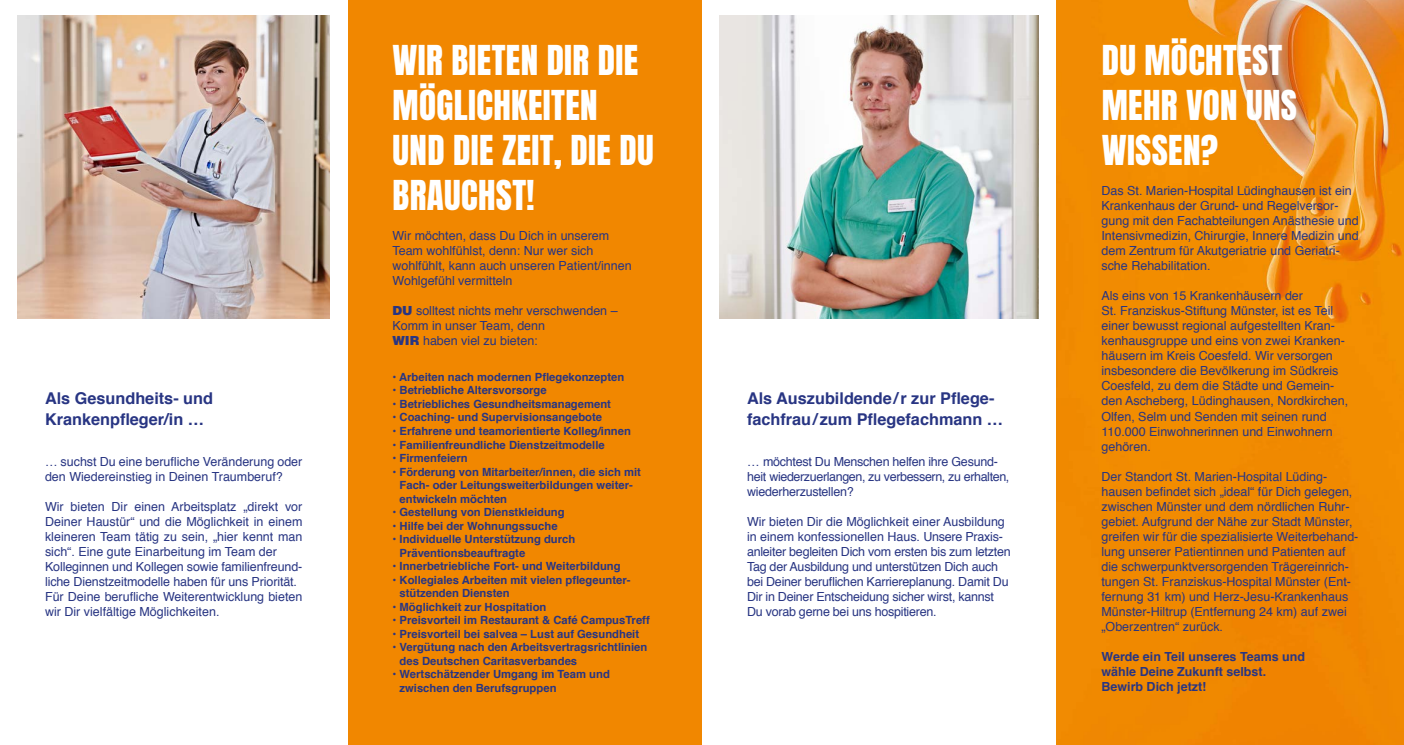
<style>
.page{position:relative;width:1404px;height:745px;background:#fff}
.page>*{position:absolute;margin:0;border:0;box-sizing:border-box;transform-origin:0 0}
.t1{font:35px/45px "Anton";letter-spacing:.01em;color:#fff}
.t2{font:700 16.25px/21.2px "Helvetica";color:#283583}
.t3{font:12.5px/15px "Helvetica";color:#283583}
.t4{font:12.5px/15px "Helvetica";letter-spacing:-.02em;color:#283583}
.t5{font:700 12.5px/15px "Helvetica";color:#283583}
.t6{font:700 11.25px/13.5px "Helvetica";color:#283583}
.s1{font-family:"Helvetica LT Std";font-weight:900}
</style>
<div class="page">
<div style="left:0;top:0;width:1403px;height:744px;background:#f18700"></div>
<div style="left:0;top:0;width:347px;height:744px;background:#fff"></div>
<div style="left:702px;top:0;width:354px;height:744px;background:#fff"></div>
<img style="left:719px;top:16px;width:319px;height:302px">
<img style="left:18px;top:16px;width:312px;height:302px">
<img style="left:1187px;top:0;width:216px;height:375px">
<h2 class="t2" style="left:45px;top:387px;width:169px">Als Gesundheits- und -Krankenpfleger/in …</h2>
<p class="t3" style="left:45px;top:453px;width:259px">… suchst Du eine berufliche Veränderung oder den Wiedereinstieg in Deinen Traumberuf?</p>
<p class="t3" style="left:45px;top:498px;width:259px">Wir bieten Dir einen Arbeitsplatz „direkt vor Deiner Haustür“ und die Möglichkeit in einem kleineren Team tätig zu sein, „hier kennt man sich“. Eine gute Einarbeitung im Team der Kolleginnen und Kollegen sowie familienfreund&shy;liche Dienstzeitmodelle haben für uns Priorität.<br>Für Deine berufliche Weiterentwicklung bieten wir Dir vielfältige Möglichkeiten.</p>
<h1 class="t1" style="left:392px;top:40px;width:262px">WIR BIETEN DIR DIE<br>MÖGLICHKEITEN<br>UND DIE ZEIT, DIE DU<br>BRAUCHST!</h1>
<p class="t3" style="left:392px;top:228px;width:241px">Wir möchten, dass Du Dich in unserem Team wohlfühlst, denn: Nur wer sich wohlfühlt, kann auch unseren Patient/innen Wohlgefühl vermitteln</p>
<p class="t3" style="left:392px;top:303px;width:227px"><span class="s1">DU</span> solltest nichts mehr verschwenden –<br>Komm in unser Team, denn<br><span class="s1">WIR</span> haben viel zu bieten:</p>
<p class="t6" style="left:392px;top:370px;width:233px">• Arbeiten nach modernen Pflegekonzepten</p>
<p class="t6" style="left:392px;top:383px;width:156px">• Betriebliche Altersvorsorge</p>
<p class="t6" style="left:392px;top:397px;width:220px">• Betriebliches Gesundheitsmanagement</p>
<p class="t6" style="left:392px;top:410px;width:211px">• Coaching- und Supervisionsangebote</p>
<p class="t6" style="left:392px;top:424px;width:240px">• Erfahrene und teamorientierte Kolleg/innen</p>
<p class="t6" style="left:392px;top:437px;width:214px">• Familienfreundliche Dienstzeitmodelle</p>
<p class="t6" style="left:392px;top:451px;width:77px">• Firmenfeiern</p>
<p class="t6" style="left:399px;top:464px;width:243px;text-indent:-7px">• Förderung von Mitarbeiter/innen, die sich mit<br>Fach- oder Leitungsweiterbildungen weiter&shy;entwickeln möchten</p>
<p class="t6" style="left:392px;top:505px;width:174px">• Gestellung von Dienstkleidung</p>
<p class="t6" style="left:392px;top:518px;width:167px">• Hilfe bei der Wohnungssuche</p>
<p class="t6" style="left:399px;top:532px;width:177px;text-indent:-7px">• Individuelle Unterstützung durch<br>Präventionsbeauftragte</p>
<p class="t6" style="left:392px;top:559px;width:230px">• Innerbetriebliche Fort- und Weiterbildung</p>
<p class="t6" style="left:399px;top:572px;width:232px;text-indent:-7px">• Kollegiales Arbeiten mit vielen pflegeunter&shy;stützenden Diensten</p>
<p class="t6" style="left:392px;top:599px;width:155px">• Möglichkeit zur Hospitation</p>
<p class="t6" style="left:392px;top:613px;width:259px">• Preisvorteil im Restaurant &amp; Café CampusTreff</p>
<p class="t6" style="left:392px;top:626px;width:248px">• Preisvorteil bei salvea – Lust auf Gesundheit</p>
<p class="t6" style="left:399px;top:640px;width:249px;text-indent:-7px">• Vergütung nach den Arbeitsvertragsrichtlinien des Deutschen Caritasverbandes</p>
<p class="t6" style="left:399px;top:667px;width:212px;text-indent:-7px">• Wertschätzender Umgang im Team und zwischen den Berufsgruppen</p>
<h2 class="t2" style="left:747px;top:387px;width:257px">Als Auszubildende/r zur Pflege&shy;fachfrau/ zum Pflegefachmann …</h2>
<p class="t4" style="left:747px;top:453px;width:264px">… möchtest Du Menschen helfen ihre Gesund&shy;heit wiederzuerlangen, zu verbessern, zu erhalten, wiederherzustellen?</p>
<p class="t4" style="left:747px;top:513px;width:265px">Wir bieten Dir die Möglichkeit einer Ausbildung in einem konfessionellen Haus. Unsere Praxis&shy;anleiter begleiten Dich vom ersten bis zum letzten Tag der Ausbildung und unterstützen Dich auch bei Deiner beruflichen Karriereplanung. Damit Du Dir in Deiner Entscheidung sicher wirst, kannst Du vorab gerne bei uns hospitieren.</p>
<h1 class="t1" style="left:1101px;top:40px;width:197px">DU MÖCHTEST<br>MEHR VON UNS<br>WISSEN?</h1>
<p class="t3" style="left:1101px;top:183px;width:259px">Das St. Marien-Hospital Lüdinghausen ist ein Krankenhaus der Grund- und Regelversor&shy;gung mit den Fachabteilungen Anästhesie und Intensivmedizin, Chirurgie, Innere Medizin und dem Zentrum für Akutgeriatrie und Geriatri&shy;sche Rehabilitation.</p>
<p class="t3" style="left:1101px;top:288px;width:248px">Als eins von 15 Krankenhäusern der<br>St. -Franziskus-Stiftung Münster, ist es Teil einer bewusst regional aufgestellten Kran&shy;kenhausgruppe und eins von zwei Kranken&shy;häusern im Kreis Coesfeld. Wir versorgen insbesondere die Bevölkerung im Südkreis Coesfeld, zu dem die Städte und Gemein&shy;den Ascheberg, Lüdinghausen, Nordkirchen, Olfen, Selm und Senden mit seinen rund 110.000 Einwohnerinnen und Einwohnern gehören.</p>
<p class="t3" style="left:1101px;top:468px;width:258px">Der Standort St. Marien-Hospital Lüding&shy;hausen befindet sich „ideal“ für Dich gelegen, zwischen Münster und dem nördlichen Ruhr&shy;gebiet. Aufgrund der Nähe zur Stadt Münster, greifen wir für die spezialisierte Weiterbehand&shy;lung unserer Patientinnen und Patienten auf die schwerpunktversorgenden Trägereinrich&shy;tungen St. Franziskus-Hospital Münster (Ent&shy;fernung 31 km) und Herz-Jesu-Krankenhaus Münster-Hiltrup (Entfernung 24 km) auf zwei „Oberzentren“ zurück.</p>
<p class="t5" style="left:1101px;top:648px;width:205px">Werde ein Teil unseres Teams und wähle Deine Zukunft selbst.<br>Bewirb Dich jetzt!</p>
</div>
